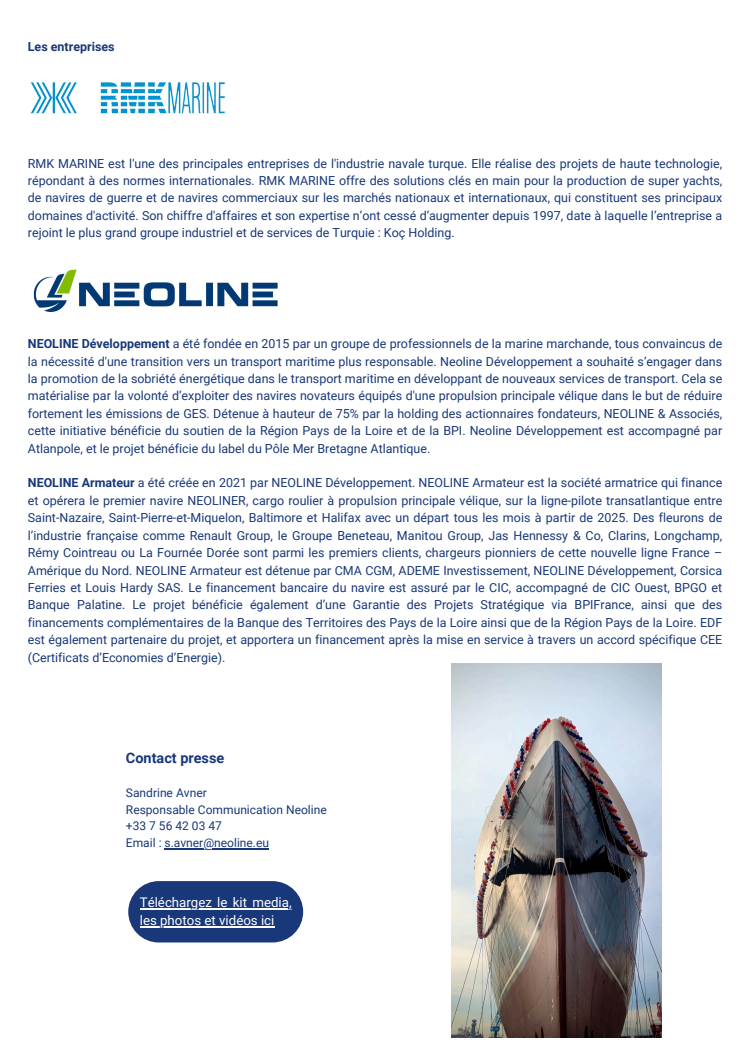
<style>
.page{position:relative;width:744px;height:1053px;background:#fff}
.page>*{position:absolute;margin:0;border:0;box-sizing:border-box;transform-origin:0 0}
.t1{font:700 14.48px "Roboto";color:#183879}
.t2{font:13.28px "Roboto";color:#fff}
.t3{font:12.48px/17.4px "Roboto";color:#183879;text-align:justify}
.t4{font:700 12.48px "Roboto";color:#183879}
.t5{font:12.04px "Roboto";color:#183879}
.s1{font-weight:700}
</style>
<div class="page">
<img style="left:31px;top:82px;width:194px;height:32px">
<img style="left:33px;top:269px;width:245px;height:43px">
<img style="left:451px;top:663px;width:211px;height:374px">
<hr style="left:165px;top:848px;width:104px;height:1px;background:#183879">
<div style="left:128px;top:881px;width:175px;height:61px;background:#183879;border-radius:31px"></div>
<hr style="left:140px;top:907px;width:152px;height:2px;background:#fff">
<hr style="left:140px;top:926px;width:134px;height:1px;background:#fff">
<p class="t4" style="left:28px;top:39px;width:88px">Les entreprises</p>
<p class="t3" style="left:28px;top:154px;width:696px">RMK MARINE est l'une des principales entreprises de l'industrie navale turque. Elle réalise des projets de haute technologie, répondant à des normes internationales. RMK MARINE offre des solutions clés en main pour la production de super yachts, de navires de guerre et de navires commerciaux sur les marchés nationaux et internationaux, qui constituent ses principaux domaines d'activité. Son chiffre d'affaires et son expertise n’ont cessé d’augmenter depuis 1997, date à laquelle l’entreprise a rejoint le plus grand groupe industriel et de services de Turquie : Koç Holding.</p>
<h3 class="t3" style="left:28px;top:335px;width:696px"><span class="s1">NEOLINE Développement</span> a été fondée en 2015 par un groupe de professionnels de la marine marchande, tous convaincus de la nécessité d'une transition vers un transport maritime plus responsable. Neoline Développement a souhaité s’engager dans la promotion de la sobriété énergétique dans le transport maritime en développant de nouveaux services de transport. Cela se matérialise par la volonté d’exploiter des navires novateurs équipés d'une propulsion principale vélique dans le but de réduire fortement les émissions de GES. Détenue à hauteur de 75% par la holding des actionnaires fondateurs, NEOLINE &amp; Associés, cette initiative bénéficie du soutien de la Région Pays de la Loire et de la BPI. Neoline Développement est accompagné par Atlanpole, et le projet bénéficie du label du Pôle Mer Bretagne Atlantique.</h3>
<p class="t3" style="left:28px;top:474px;width:696px"><span class="s1">NEOLINE Armateur</span> a été créée en 2021 par NEOLINE Développement. NEOLINE Armateur est la société armatrice qui finance et opérera le premier navire NEOLINER, cargo roulier à propulsion principale vélique, sur la ligne-pilote transatlantique entre Saint-Nazaire, Saint-Pierre-et-Miquelon, Baltimore et Halifax avec un départ tous les mois à partir de 2025. Des fleurons de l’industrie française comme Renault Group, le Groupe Beneteau, Manitou Group, Jas Hennessy &amp; Co, Clarins, Longchamp, Rémy Cointreau ou La Fournée Dorée sont parmi les premiers clients, chargeurs pionniers de cette nouvelle ligne France – Amérique du Nord. NEOLINE Armateur est détenue par CMA CGM, ADEME Investissement, NEOLINE Développement, Corsica Ferries et Louis Hardy SAS. Le financement bancaire du navire est assuré par le CIC, accompagné de CIC Ouest, BPGO et Banque Palatine. Le projet bénéficie également d’une Garantie des Projets Stratégique via BPIFrance, ainsi que des financements complémentaires de la Banque des Territoires des Pays de la Loire ainsi que de la Région Pays de la Loire. EDF est également partenaire du projet, et apportera un financement après la mise en service à travers un accord spécifique CEE (Certificats d’Economies d’Energie).</p>
<p class="t1" style="left:126px;top:749px;width:100px">Contact presse</p>
<p class="t5" style="left:126px;top:785px;width:82px">Sandrine Avner</p>
<p class="t5" style="left:126px;top:802px;width:202px">Responsable Communication Neoline</p>
<p class="t5" style="left:126px;top:819px;width:98px">+33 7 56 42 03 47</p>
<p class="t5" style="left:126px;top:836px;width:145px">Email : s.avner@neoline.eu</p>
<p class="t2" style="left:140px;top:894px;width:153px">Téléchargez le kit media,</p>
<p class="t2" style="left:140px;top:913px;width:136px">les photos et vidéos ici</p>
</div>
